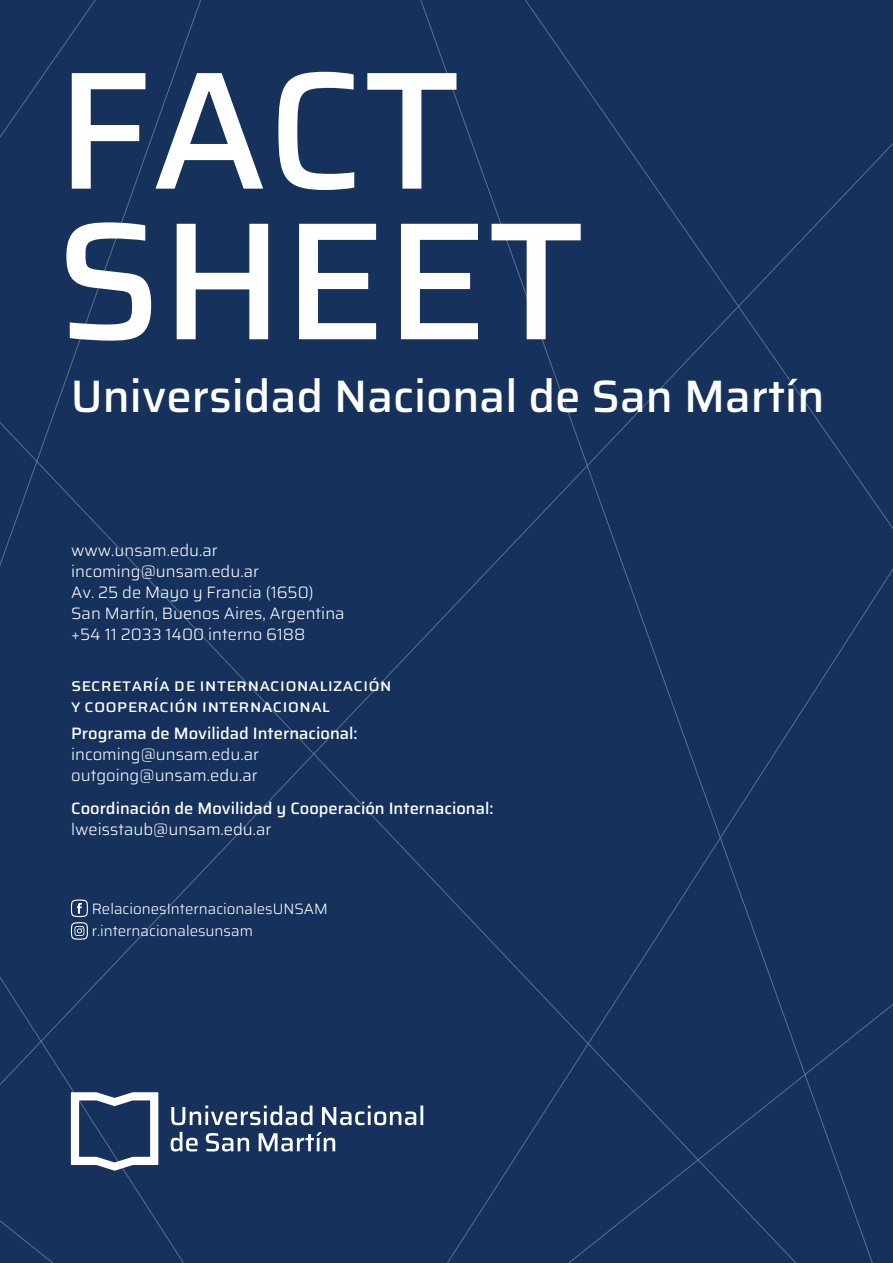
<style>
.page{position:relative;width:893px;height:1263px;background:#16325c}
.page>*{position:absolute;margin:0;border:0;box-sizing:border-box;transform-origin:0 0}
.t1{font:500 167.85px/150.6px "Saira UNSAM";color:#fff}
.t2{font:500 45.45px "Saira UNSAM";color:#fff}
.t3{font:300 16.5px/21px "Saira UNSAM";color:#fff}
.t4{font:500 16.5px "Saira UNSAM";color:#fff}
.t5{font:16.5px/21px "Saira UNSAM Medium SC";color:#fff}
.t6{font:300 15px/22.5px "Saira UNSAM";color:#fff}
</style>
<div class="page">
<svg style="left:171px;top:1132px;width:164px;height:19px"></svg>
<svg style="left:171px;top:1105px;width:252px;height:20px"></svg>
<svg style="left:71px;top:1092px;width:87px;height:78px"></svg>
<svg style="left:70px;top:899px;width:19px;height:41px"></svg>
<h1 class="t1" style="left:56px;top:49px;width:530px">FACT<br>SHEET</h1>
<h2 class="t2" style="left:71px;top:358px;width:755px">Universidad Nacional de San Martín</h2>
<p class="t3" style="left:71px;top:539px;width:275px">www.unsam.edu.ar incoming@unsam.edu.ar<br>Av. 25 de Mayo y Francia (1650)<br>San Martín, Buenos Aires, Argentina +54 11 2033 1400 interno 6188</p>
<p class="t5" style="left:71px;top:675px;width:322px">SECRETARÍA DE INTERNACIONALIZACIÓN<br>Y COOPERACIÓN INTERNACIONAL</p>
<p class="t4" style="left:71px;top:720px;width:288px">Programa de Movilidad Internacional:</p>
<p class="t3" style="left:71px;top:743px;width:189px">incoming@unsam.edu.ar outgoing@unsam.edu.ar</p>
<p class="t4" style="left:71px;top:795px;width:424px">Coordinación de Movilidad y Cooperación Internacional:</p>
<p class="t3" style="left:71px;top:818px;width:202px">lweisstaub@unsam.edu.ar</p>
<p class="t6" style="left:92px;top:897px;width:238px">RelacionesInternacionalesUNSAM r.internacionalesunsam</p>
</div>
